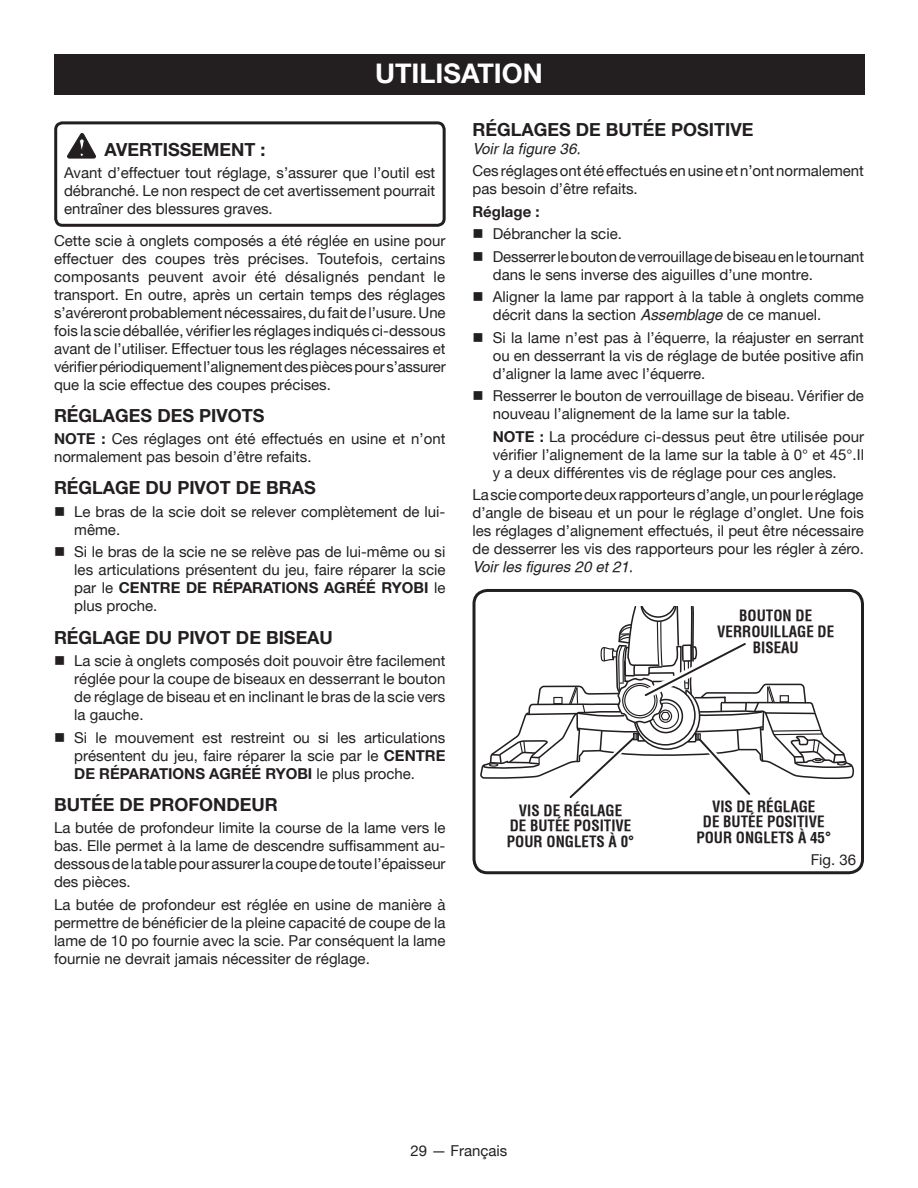
<style>
.page{position:relative;width:918px;height:1188px;background:#fff}
.page>*{position:absolute;margin:0;border:0;box-sizing:border-box;transform-origin:0 0}
.HEADING{font:700 27px "Helvetica Neue";color:#fff}
.Heading_1{font:700 18px "Helvetica Neue";color:#231f20}
.Heading_1_w_figure_n{font:700 18px "Helvetica Neue";color:#231f20}
.Warning{font:700 18px "Helvetica Neue";color:#231f20}
.Body_text{font:15px/18px "Helvetica Neue";color:#231f20;text-align:justify}
.Bullet{font:15px/18px "Helvetica Neue";color:#231f20;text-align:justify}
.Warning_text{font:15px/18px "Helvetica Neue";color:#231f20;text-align:justify}
.Callout{font:700 condensed 15px/15.8px "Helvetica";color:#231f20;text-align:center}
.see_figure{font:italic 15px "Helvetica";color:#231f20}
.Body_text-2{font:700 15px "Helvetica Neue";color:#231f20}
.see_figure_right_jus{font:15px "Helvetica Neue";color:#231f20}
.s1{font-weight:700}
.s2{font-family:"Helvetica";font-style:italic}
</style>
<div class="page">
<div style="left:472px;top:589px;width:392px;height:285px;border:3px solid #231f20;border-radius:14px"></div>
<div style="left:54px;top:121px;width:392px;height:106px;border:3px solid #231f20;border-radius:7px"></div>
<svg style="left:68px;top:134px;width:28px;height:24px"></svg>
<svg style="left:480px;top:607px;width:374px;height:191px"></svg>
<div style="left:54px;top:54px;width:811px;height:40px;background:#231f20"></div>
<p class="HEADING" style="left:375px;top:56px;width:169px">UTILISATION</p>
<p class="Warning" style="left:105px;top:138px;width:162px">AVERTISSEMENT :</p>
<p class="Warning_text" style="left:64px;top:164px;width:373px">Avant d’effectuer tout réglage, s’assurer que l’outil est débranché. Le non respect de cet avertissement pourrait entraîner des blessures graves.</p>
<p class="Body_text" style="left:54px;top:231px;width:393px">Cette scie à onglets composés a été réglée en usine pour effectuer des coupes très précises. Toutefois, certains composants peuvent avoir été désalignés pendant le transport. En outre, après un certain temps des réglages s’avéreront probablement nécessaires, du fait de l’usure. Une fois la scie déballée, vérifier les réglages indiqués ci-dessous avant de l’utiliser. Effectuer tous les réglages nécessaires et vérifier périodiquement l’alignement des pièces pour s’assurer que la scie effectue des coupes précises.</p>
<p class="Heading_1" style="left:54px;top:404px;width:212px">RÉGLAGES DES PIVOTS</p>
<p class="Body_text" style="left:54px;top:430px;width:393px"><span class="s1">NOTE :</span> Ces réglages ont été effectués en usine et n’ont normalement pas besoin d’être refaits.</p>
<p class="Heading_1" style="left:54px;top:477px;width:263px">RÉGLAGE DU PIVOT DE BRAS</p>
<p class="Bullet" style="left:74px;top:502px;width:373px;text-indent:-20px">■ Le bras de la scie doit se relever complètement de lui&shy;même.</p>
<p class="Bullet" style="left:74px;top:543px;width:373px;text-indent:-20px">■ Si le bras de la scie ne se relève pas de lui-même ou si les articulations présentent du jeu, faire réparer la scie par le <span class="s1">CENTRE DE RÉPARATIONS AGRÉÉ RYOBI</span> le plus proche.</p>
<p class="Heading_1" style="left:54px;top:626px;width:281px">RÉGLAGE DU PIVOT DE BISEAU</p>
<p class="Bullet" style="left:74px;top:652px;width:373px;text-indent:-20px">■ La scie à onglets composés doit pouvoir être facilement réglée pour la coupe de biseaux en desserrant le bouton de réglage de biseau et en inclinant le bras de la scie vers la gauche.</p>
<p class="Bullet" style="left:74px;top:728px;width:373px;text-indent:-20px">■ Si le mouvement est restreint ou si les articulations présentent du jeu, faire réparer la scie par le <span class="s1">CENTRE DE RÉPARATIONS AGRÉÉ RYOBI</span> le plus proche.</p>
<p class="Heading_1" style="left:54px;top:793px;width:225px">BUTÉE DE PROFONDEUR</p>
<p class="Body_text" style="left:54px;top:819px;width:393px">La butée de profondeur limite la course de la lame vers le bas. Elle permet à la lame de descendre suffisamment au&shy;dessous de la table pour assurer la coupe de toute l’épaisseur des pièces.</p>
<p class="Body_text" style="left:54px;top:895px;width:393px">La butée de profondeur est réglée en usine de manière à permettre de bénéficier de la pleine capacité de coupe de la lame de 10 po fournie avec la scie. Par conséquent la lame fournie ne devrait jamais nécessiter de réglage.</p>
<p class="Heading_1_w_figure_n" style="left:472px;top:118px;width:282px">RÉGLAGES DE BUTÉE POSITIVE</p>
<p class="see_figure" style="left:472px;top:140px;width:110px">Voir la figure 36.</p>
<p class="Body_text" style="left:472px;top:162px;width:393px">Ces réglages ont été effectués en usine et n’ont normalement pas besoin d’être refaits.</p>
<p class="Body_text-2" style="left:472px;top:202px;width:69px">Réglage :</p>
<p class="Bullet" style="left:472px;top:225px;width:151px">■ Débrancher la scie.</p>
<p class="Bullet" style="left:493px;top:247px;width:373px;text-indent:-20px">■ Desserrer le bouton de verrouillage de biseau en le tournant dans le sens inverse des aiguilles d’une montre.</p>
<p class="Bullet" style="left:493px;top:288px;width:373px;text-indent:-20px">■ Aligner la lame par rapport à la table à onglets comme décrit dans la section <span class="s2">Assemblage</span> de ce manuel.</p>
<p class="Bullet" style="left:493px;top:328px;width:373px;text-indent:-20px">■ Si la lame n’est pas à l’équerre, la réajuster en serrant ou en desserrant la vis de réglage de butée positive afin d’aligner la lame avec l’équerre.</p>
<p class="Bullet" style="left:493px;top:387px;width:373px;text-indent:-20px">■ Resserrer le bouton de verrouillage de biseau. Vérifier de nouveau l’alignement de la lame sur la table.</p>
<p class="Bullet" style="left:493px;top:427px;width:373px"><span class="s1">NOTE :</span> La procédure ci-dessus peut être utilisée pour vérifier l’alignement de la lame sur la table à 0° et 45°.Il y a deux différentes vis de réglage pour ces angles.</p>
<p class="Body_text" style="left:472px;top:486px;width:393px">La scie comporte deux rapporteurs d’angle, un pour le réglage d’angle de biseau et un pour le réglage d’onglet. Une fois les réglages d’alignement effectués, il peut être nécessaire de desserrer les vis des rapporteurs pour les régler à zéro.<br><span class="s2">Voir les figures 20 et 21.</span></p>
<p class="Callout" style="left:507px;top:802px;width:129px">VIS DE RÉGLAGE<br>DE BUTÉE POSITIVE<br>POUR ONGLETS À 0°</p>
<p class="Callout" style="left:717px;top:608px;width:119px">BOUTON DE<br>VERROUILLAGE DE<br>BISEAU</p>
<p class="Callout" style="left:696px;top:798px;width:136px">VIS DE RÉGLAGE<br>DE BUTÉE POSITIVE<br>POUR ONGLETS À 45°</p>
<p class="see_figure_right_jus" style="left:811px;top:850px;width:47px">Fig. 36</p>
<p class="Body_text" style="left:411px;top:1142px;width:98px">29 — Français</p>
</div>
